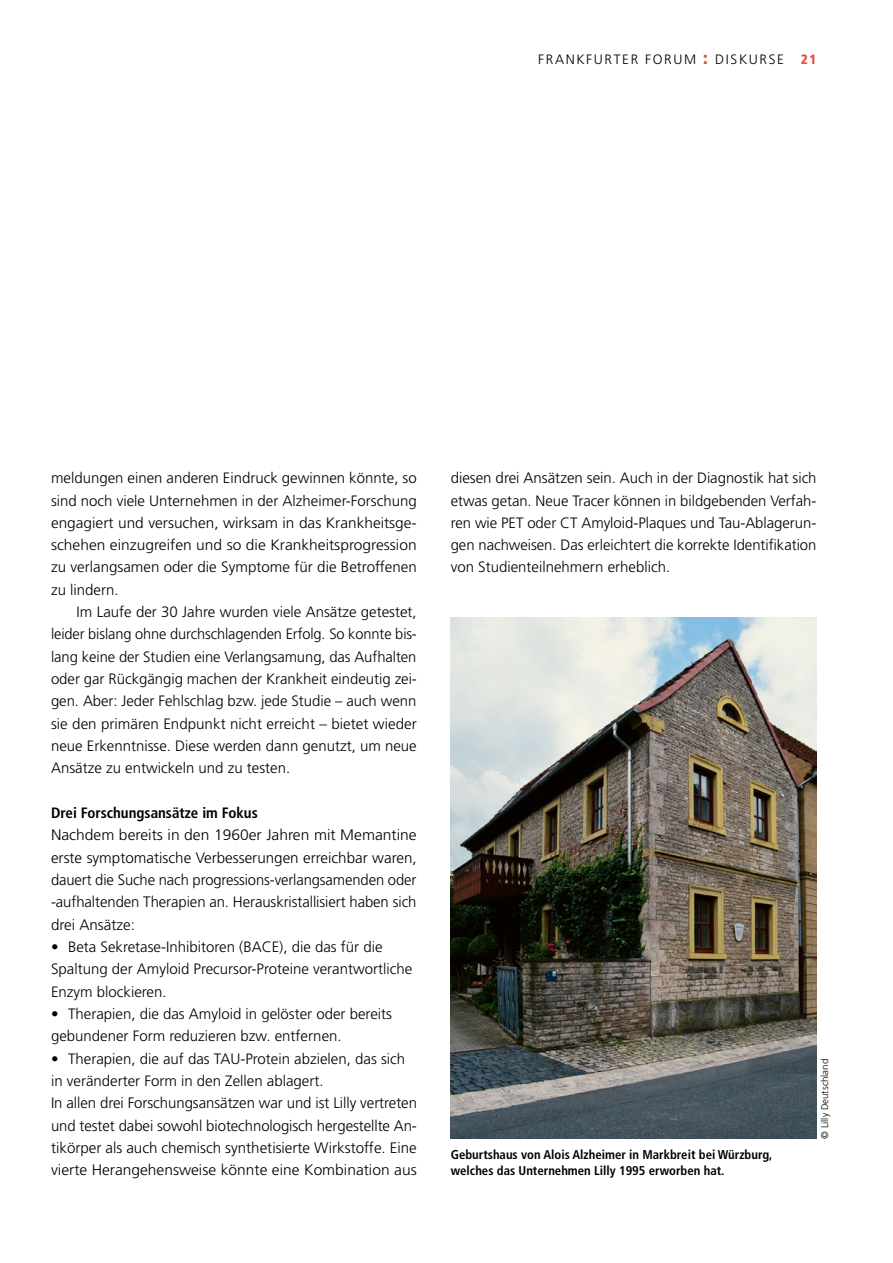
<style>
.page{position:relative;width:893px;height:1263px;background:#fff}
.page>*{position:absolute;margin:0;border:0;box-sizing:border-box;transform-origin:0 0}
.Para_x{font:300 15.15px/22.4px "Frutiger LT Std";color:#000;text-align:justify}
.Para_Indent{font:300 15px/22.4px "Frutiger LT Std";color:#000}
.Para_x-2{font:300 15px/22.4px "Frutiger LT Std";color:#000;text-align:justify}
.SectionHeading_2_x{font:700 condensed 15px "Frutiger LT Std";color:#000}
.t1{font:300 13.5px "Frutiger LT Std";letter-spacing:.12em;color:#000}
.t2{font:900 condensed 13.5px "Frutiger LT Std";color:#ea4e43}
.Image_Caption_x{font:700 condensed 12.75px/15.9px "Frutiger LT Std";color:#000}
.Para_Source_x{font:300 9.75px "Frutiger LT Std";color:#000}
.s1{font-weight:900;font-size:17.55px;color:#ea4e43}
.s2{font-size:15.15px}
</style>
<div class="page">
<img style="left:451px;top:617px;width:365px;height:522px">
<p class="t1" style="left:538px;top:51px;width:66px">FRANKFURTER</p>
<p class="t1" style="left:645px;top:51px;width:19px">FORUM</p>
<p class="t1" style="left:703px;top:51px;width:55px"><span class="s1">:</span> DISKURSE</p>
<p class="t2" style="left:801px;top:51px;width:17px">21</p>
<p class="Para_Indent" style="left:51px;top:467px;width:367px;text-align:justify">meldungen einen anderen Eindruck gewinnen könnte, so sind noch viele U nternehmen in der Alzheimer-Forschung engagiert und versuchen, wirksam in das Krankheitsge&shy;schehen einzugreifen und so die Krankheitsprogression zu verlangsamen oder die Symptome für die Betroffenen zu lindern.</p>
<p class="Para_Indent" style="left:51px;top:601px;width:367px;text-align:justify;text-indent:26px">Im Laufe der 30 Jahre wurden viele Ansätze getestet, leider bislang ohne durchschlagenden Erfolg. So konnte bis&shy;lang keine der Studien eine Verlangsamung, das Aufhalten oder gar Rückgängig machen der Krankheit eindeutig zei&shy;gen. Aber: Jeder Fehlschlag bzw. jede Studie – auch wenn sie den primären Endpunkt nicht erreicht – bietet wieder neue Erkenntnisse. Diese werden dann genutzt, um neue Ansätze zu entwickeln und zu testen.</p>
<p class="SectionHeading_2_x" style="left:51px;top:804px;width:208px">Drei Forschungsansätze im Fokus</p>
<p class="Para_x" style="left:51px;top:824px;width:367px">Nachdem bereits in den 1960er Jahren mit Memantine erste symptomatische Verbesserungen erreichbar waren, dauert die Suche nach progressions-verlangsamenden oder -aufhaltenden Therapien an. Herauskristallisiert haben sich drei Ansätze:</p>
<p class="Para_Indent" style="left:51px;top:936px;width:363px">• Beta Sekretase-Inhibitoren (BACE), die das für die<br>Spaltung der Amyloid Precursor-Proteine verantwortliche<br>Enzym blockieren.</p>
<p class="Para_Indent" style="left:51px;top:1003px;width:342px">• Therapien, die das Amyloid in gelöster oder bereits gebundener Form reduzieren bzw. entfernen.</p>
<p class="Para_Indent" style="left:51px;top:1047px;width:356px">• Therapien, die auf das TAU-Protein abzielen, das sich in veränderter Form in den Zellen ablagert.</p>
<p class="Para_x" style="left:51px;top:1092px;width:367px">In allen drei Forschungsansätzen war und ist Lilly vertreten und testet dabei sowohl biotechnologisch hergestellte An&shy;tikörper als auch chemisch synthetisierte Wirkstoffe. Eine vierte Herangehensweise könnte eine Kombination aus</p>
<p class="Para_x-2" style="left:451px;top:467px;width:367px"><span class="s2">diesen drei Ansätzen sein.</span> Auch in der Diagnostik hat sich etwas getan. Neue Tracer können in bildgebenden Verfah&shy;ren wie PET</p>
<p class="Para_x-2" style="left:451px;top:512px;width:367px;text-indent:77px">oder CT Amyloid-Plaques und Tau-Ablagerun&shy;gen nachweisen. Das erleichtert die korrekte Identifikation von Studienteilnehmern erheblich.</p>
<p class="Image_Caption_x" style="left:451px;top:1147px;width:323px">Geburtshaus von Alois Alzheimer in Markbreit bei Würzburg, welches das Unternehmen Lilly 1995 erworben hat.</p>
<p class="Para_Source_x" style="left:819px;top:1139px;width:81px;rotate:-90deg">© Lilly Deutschland</p>
</div>
